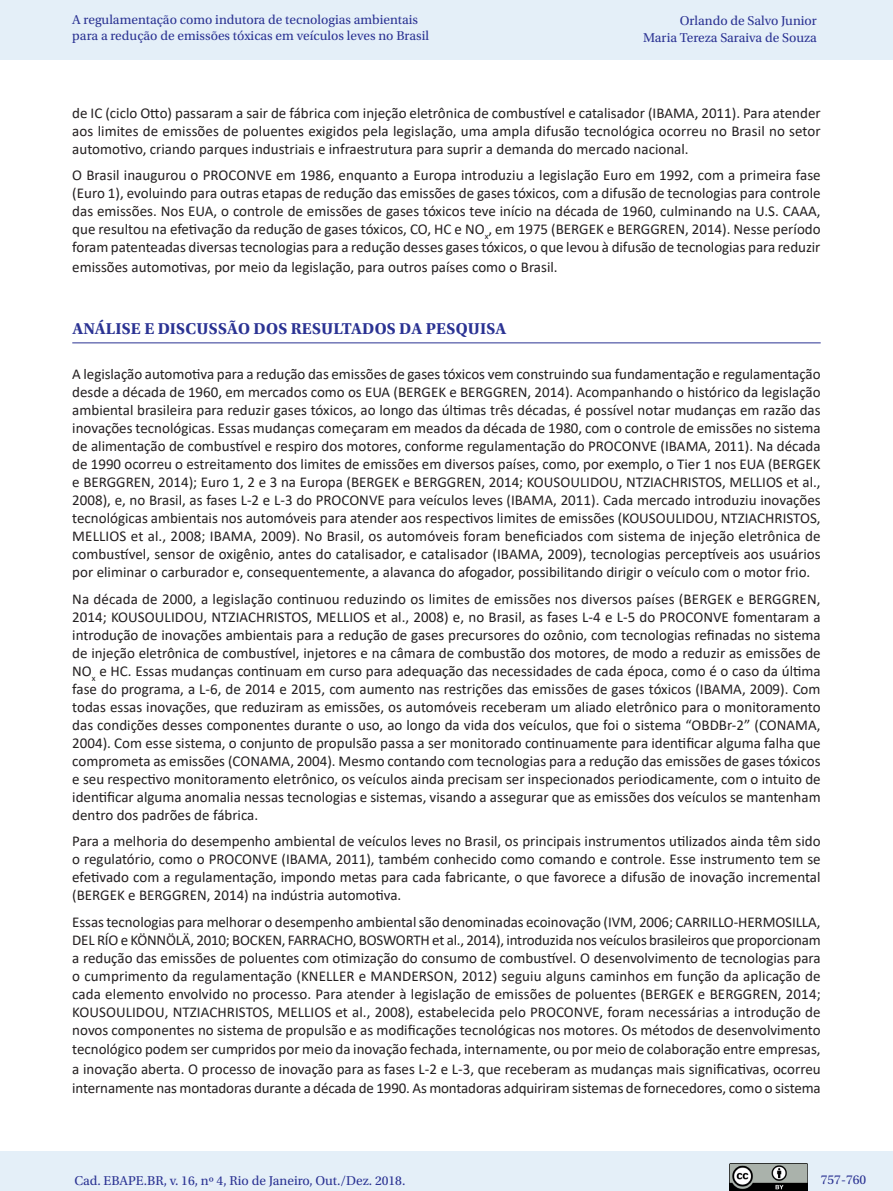
<style>
.page{position:relative;width:893px;height:1191px;background:#fff}
.page>*{position:absolute;margin:0;border:0;box-sizing:border-box;transform-origin:0 0}
._07_1_sub_1{font:700 16.5px "Utopia Std";letter-spacing:.01em;color:#2b3393}
._06_0_texto{font:15px/18px "Calibri";color:#231f20;text-align:justify}
.t1{font:13.5px/16.5px "Utopia Std";color:#2b3393}
</style>
<div class="page">
<div style="left:0;top:1151px;width:893px;height:40px;background:#e4eff8"></div>
<img style="left:730px;top:1163px;width:77px;height:27px">
<div style="left:0;top:0;width:893px;height:60px;background:#e4eff8"></div>
<hr style="left:72px;top:342px;width:749px;height:1px;background:#2b3393">
<p class="t1" style="left:72px;top:11px;width:358px">A regulamentação como indutora de tecnologias ambientais para a redução de emissões tóxicas em veículos leves no Brasil</p>
<p class="t1" style="left:643px;top:13px;width:175px;text-align:right">Orlando de Salvo Junior<br>Maria Tereza Saraiva de Souza</p>
<p class="_06_0_texto" style="left:72px;top:103px;width:750px">de IC (ciclo Otto) passaram a sair de fábrica com injeção eletrônica de combustível e catalisador (IBAMA, 2011). Para atender aos limites de emissões de poluentes exigidos pela legislação, uma ampla difusão tecnológica ocorreu no Brasil no setor automotivo, criando parques industriais e infraestrutura para suprir a demanda do mercado nacional.</p>
<p class="_06_0_texto" style="left:72px;top:166px;width:750px">O Brasil inaugurou o PROCONVE em 1986, enquanto a Europa introduziu a legislação Euro em 1992, com a primeira fase (Euro 1), evoluindo para outras etapas de redução das emissões de gases tóxicos, com a difusão de tecnologias para controle das emissões. Nos EUA, o controle de emissões de gases tóxicos teve início na década de 1960, culminando na U.S. CAAA, que resultou na efetivação da redução de gases tóxicos, CO, HC e NO<sub>x</sub>, em 1975 (BERGEK e BERGGREN, 2014). Nesse período foram patenteadas diversas tecnologias para a redução desses gases tóxicos, o que levou à difusão de tecnologias para reduzir</p>
<p class="_06_0_texto" style="left:72px;top:257px;width:487px">emissões automotivas, por meio da legislação, para outros países como o Brasil.</p>
<p class="_07_1_sub_1" style="left:72px;top:319px;width:435px">ANÁLISE E DISCUSSÃO DOS RESULTADOS DA PESQUISA</p>
<p class="_06_0_texto" style="left:72px;top:365px;width:750px">A legislação automotiva para a redução das emissões de gases tóxicos vem construindo sua fundamentação e regulamentação desde a década de 1960, em mercados como os EUA (BERGEK e BERGGREN, 2014). Acompanhando o histórico da legislação ambiental brasileira para reduzir gases tóxicos, ao longo das últimas três décadas, é possível notar mudanças em razão das inovações tecnológicas. Essas mudanças começaram em meados da década de 1980, com o controle de emissões no sistema de alimentação de combustível e respiro dos motores, conforme regulamentação do PROCONVE (IBAMA, 2011). Na década de 1990 ocorreu o estreitamento dos limites de emissões em diversos países, como, por exemplo, o Tier 1 nos EUA (BERGEK e BERGGREN, 2014); Euro 1, 2 e 3 na Europa (BERGEK e BERGGREN, 2014; KOUSOULIDOU, NTZIACHRISTOS, MELLIOS et al., 2008), e, no Brasil, as fases L-2 e L-3 do PROCONVE para veículos leves (IBAMA, 2011). Cada mercado introduziu inovações tecnológicas ambientais nos automóveis para atender aos respectivos limites de emissões (KOUSOULIDOU, NTZIACHRISTOS, MELLIOS et al., 2008; IBAMA, 2009). No Brasil, os automóveis foram beneficiados com sistema de injeção eletrônica de combustível, sensor de oxigênio, antes do catalisador, e catalisador (IBAMA, 2009), tecnologias perceptíveis aos usuários por eliminar o carburador e, consequentemente, a alavanca do afogador, possibilitando dirigir o veículo com o motor frio.</p>
<p class="_06_0_texto" style="left:72px;top:589px;width:750px">Na década de 2000, a legislação continuou reduzindo os limites de emissões nos diversos países (BERGEK e BERGGREN, 2014; KOUSOULIDOU, NTZIACHRISTOS, MELLIOS et al., 2008) e, no Brasil, as fases L-4 e L-5 do PROCONVE fomentaram a introdução de inovações ambientais para a redução de gases precursores do ozônio, com tecnologias refinadas no sistema de injeção eletrônica de combustível, injetores e na câmara de combustão dos motores, de modo a reduzir as emissões de NO<sub>x</sub> e HC. Essas mudanças continuam em curso para adequação das necessidades de cada época, como é o caso da última fase do programa, a L-6, de 2014 e 2015, com aumento nas restrições das emissões de gases tóxicos (IBAMA, 2009). Com todas essas inovações, que reduziram as emissões, os automóveis receberam um aliado eletrônico para o monitoramento das condições desses componentes durante o uso, ao longo da vida dos veículos, que foi o sistema “OBDBr-2” (CONAMA, 2004). Com esse sistema, o conjunto de propulsão passa a ser monitorado continuamente para identificar alguma falha que comprometa as emissões (CONAMA, 2004). Mesmo contando com tecnologias para a redução das emissões de gases tóxicos e seu respectivo monitoramento eletrônico, os veículos ainda precisam ser inspecionados periodicamente, com o intuito de identificar alguma anomalia nessas tecnologias e sistemas, visando a assegurar que as emissões dos veículos se mantenham dentro dos padrões de fábrica.</p>
<p class="_06_0_texto" style="left:72px;top:832px;width:750px">Para a melhoria do desempenho ambiental de veículos leves no Brasil, os principais instrumentos utilizados ainda têm sido o regulatório, como o PROCONVE (IBAMA, 2011), também conhecido como comando e controle. Esse instrumento tem se efetivado com a regulamentação, impondo metas para cada fabricante, o que favorece a difusão de inovação incremental (BERGEK e BERGGREN, 2014) na indústria automotiva.</p>
<p class="_06_0_texto" style="left:72px;top:912px;width:750px">Essas tecnologias para melhorar o desempenho ambiental são denominadas ecoinovação (IVM, 2006; CARRILLO-HERMOSILLA, DEL RÍO e KÖNNÖLÄ, 2010; BOCKEN, FARRACHO, BOSWORTH et al., 2014), introduzida nos veículos brasileiros que proporcionam a redução das emissões de poluentes com otimização do consumo de combustível. O desenvolvimento de tecnologias para o cumprimento da regulamentação (KNELLER e MANDERSON, 2012) seguiu alguns caminhos em função da aplicação de cada elemento envolvido no processo. Para atender à legislação de emissões de poluentes (BERGEK e BERGGREN, 2014; KOUSOULIDOU, NTZIACHRISTOS, MELLIOS et al., 2008), estabelecida pelo PROCONVE, foram necessárias a introdução de novos componentes no sistema de propulsão e as modificações tecnológicas nos motores. Os métodos de desenvolvimento</p>
<p class="_06_0_texto" style="left:72px;top:1039px;width:750px;line-height:19.5px">tecnológico podem ser cumpridos por meio da inovação fechada, internamente, ou por meio de colaboração entre empresas, a inovação aberta. O processo de inovação para as fases L-2 e L-3, que receberam as mudanças mais significativas, ocorreu internamente nas montadoras durante a década de 1990. As montadoras adquiriram sistemas de fornecedores, como o sistema</p>
<p class="t1" style="left:74px;top:1172px;width:333px">Cad. EBAPE.BR, v. 16, nº 4, Rio de Janeiro, Out./Dez. 2018.</p>
<p class="t1" style="left:821px;top:1171px;width:47px">757-760</p>
</div>
